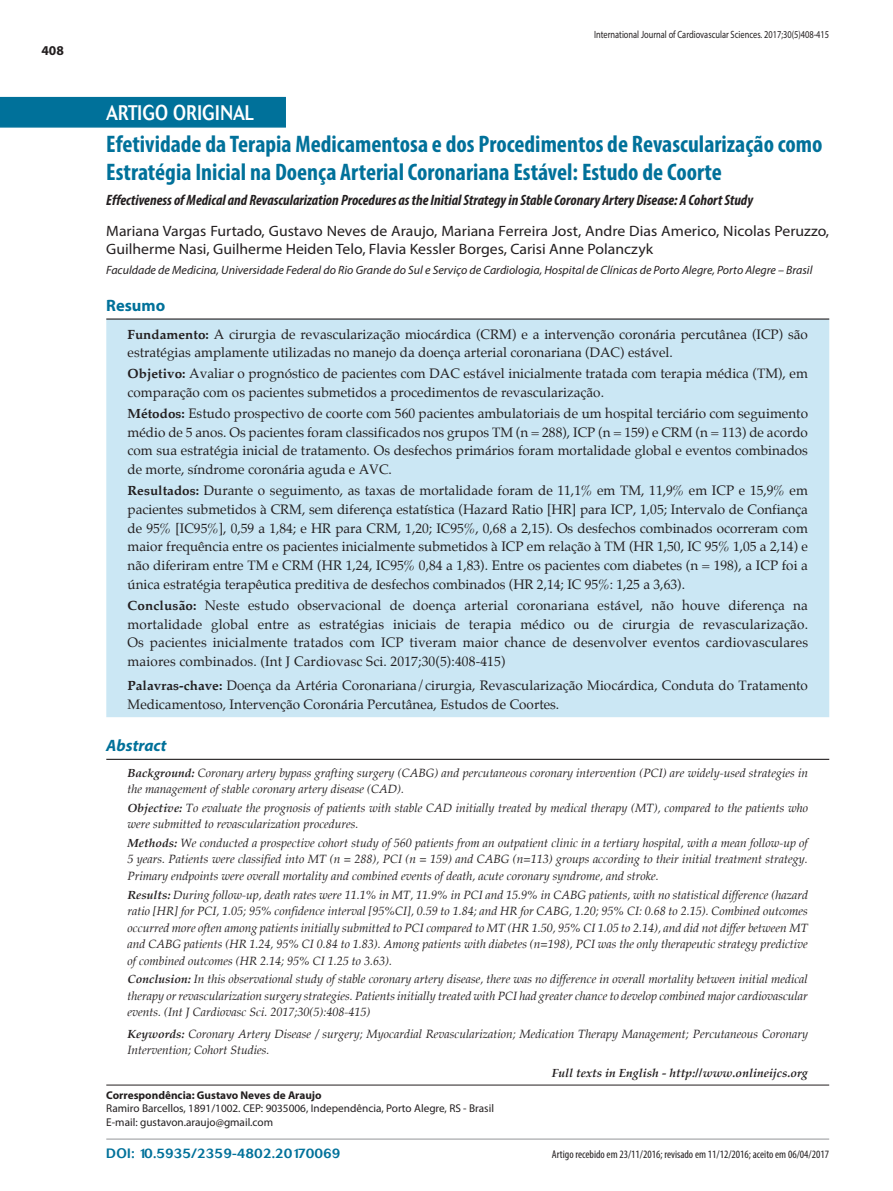
<style>
.page{position:relative;width:893px;height:1191px;background:#fff}
.page>*{position:absolute;margin:0;border:0;box-sizing:border-box;transform-origin:0 0}
._1_-_Titulo{font:700 condensed 24px/28.8px "Myriad Pro";color:#00719a}
._1_-_Artigo{font:500 21px "Cosmos";letter-spacing:.02em;color:#fff;scale:.8 1}
.t1{font:italic 700 16.5px "Myriad Pro";color:#00719a}
.t2{font:700 16.5px "Myriad Pro";color:#00719a}
._3_-_Autores{font:15px/18px "Myriad Pro";color:#231f20;scale:1.05 1}
._2_-_Sub-titulo{font:italic 700 condensed 15px "Myriad Pro";color:#231f20}
._8_-_Resumo-portugue{font:13.5px/18.8px "Palatino";color:#231f20}
._6_-_DOI{font:500 13.5px "Cosmos";color:#00719a}
.t3{font:700 13.5px "Myriad Pro";color:#231f20}
._9_-_Resumo-Ingles{font:italic 12px/16.5px "Palatino";color:#231f20}
._4_-_Instituicao{font:italic 12px "Myriad Pro";color:#231f20}
._9_-_Resumo-Ingles-2{font:italic 700 12px "Palatino";color:#231f20}
._5_-_Correspondencia{font:11.25px "Myriad Pro";color:#231f20}
._7_-_Artigo-recebido{font:condensed 11.25px "Myriad Pro";color:#231f20}
._5_-_Correspondencia-2{font:700 11.25px "Myriad Pro";color:#231f20}
.t4{font:10.5px "Myriad Pro";color:#231f20;scale:.8 1}
.s1{font-weight:700}
</style>
<div class="page">
<div style="left:0;top:97px;width:286px;height:31px;background:#00719a"></div>
<hr style="left:106px;top:1084px;width:723px;height:1px;background:#231f20">
<hr style="left:106px;top:1138px;width:723px;height:1px;background:#939598">
<div style="left:106px;top:320px;width:723px;height:397px;background:#cbe7f4"></div>
<hr style="left:106px;top:318px;width:723px;height:2px;background:#231f20">
<hr style="left:106px;top:758px;width:723px;height:2px;background:#231f20">
<p class="t3" style="left:41px;top:42px;width:24px">408</p>
<p class="_1_-_Artigo" style="left:106px;top:100px;width:186px">ARTIGO ORIGINAL</p>
<p class="t4" style="left:594px;top:28px;width:295px">International Journal of Cardiovascular Sciences. 2017;30(5)408-415</p>
<p class="_1_-_Titulo" style="left:106px;top:129px;width:718px">Efetividade da Terapia Medicamentosa e dos Procedimentos de Revascularização como<br>Estratégia Inicial na Doença Arterial Coronariana Estável: Estudo de Coorte</p>
<p class="_2_-_Sub-titulo" style="left:106px;top:190px;width:648px">Effectiveness of Medical and Revascularization Procedures as the Initial Strategy in Stable Coronary Artery Disease: A Cohort Study</p>
<p class="_3_-_Autores" style="left:106px;top:221px;width:690px">Mariana Vargas Furtado, Gustavo Neves de Araujo, Mariana Ferreira Jost, Andre Dias Americo, Nicolas Peruzzo,<br>Guilherme Nasi, Guilherme Heiden Telo, Flavia Kessler Borges, Carisi Anne Polanczyk</p>
<p class="_4_-_Instituicao" style="left:106px;top:263px;width:708px">Faculdade de Medicina, Universidade Federal do Rio Grande do Sul e Serviço de Cardiologia, Hospital de Clínicas de Porto Alegre, Porto Alegre – Brasil</p>
<p class="t2" style="left:106px;top:294px;width:60px">Resumo</p>
<p class="_8_-_Resumo-portugue" style="left:128px;top:325px;width:682px"><span class="s1">Fundamento:</span> A cirurgia de revascularização miocárdica (CRM) e a intervenção coronária percutânea (ICP) são estratégias amplamente utilizadas no manejo da doença arterial coronariana (DAC) estável.</p>
<p class="_8_-_Resumo-portugue" style="left:128px;top:364px;width:682px"><span class="s1">Objetivo:</span> Avaliar o prognóstico de pacientes com DAC estável inicialmente tratada com terapia médica (TM), em comparação com os pacientes submetidos a procedimentos de revascularização.</p>
<p class="_8_-_Resumo-portugue" style="left:128px;top:404px;width:682px;text-align:justify"><span class="s1">Métodos:</span> Estudo prospectivo de coorte com 560 pacientes ambulatoriais de um hospital terciário com seguimento médio de 5 anos. Os pacientes foram classificados nos grupos TM (n = 288), ICP (n = 159) e CRM (n = 113) de acordo com sua estratégia inicial de tratamento. Os desfechos primários foram mortalidade global e eventos combinados de morte, síndrome coronária aguda e AVC.</p>
<p class="_8_-_Resumo-portugue" style="left:128px;top:481px;width:682px;text-align:justify"><span class="s1">Resultados:</span> Durante o seguimento, as taxas de mortalidade foram de 11,1% em TM, 11,9% em ICP e 15,9% em pacientes submetidos à CRM, sem diferença estatística (Hazard Ratio [HR] para ICP, 1,05; Intervalo de Confiança de 95% [IC95%], 0,59 a 1,84; e HR para CRM, 1,20; IC95%, 0,68 a 2,15). Os desfechos combinados ocorreram com maior frequência entre os pacientes inicialmente submetidos à ICP em relação à TM (HR 1,50, IC 95% 1,05 a 2,14) e não diferiram entre TM e CRM (HR 1,24, IC95% 0,84 a 1,83). Entre os pacientes com diabetes (n = 198), a ICP foi a única estratégia terapêutica preditiva de desfechos combinados (HR 2,14; IC 95%: 1,25 a 3,63).</p>
<p class="_8_-_Resumo-portugue" style="left:128px;top:596px;width:682px;text-align:justify"><span class="s1">Conclusão:</span> Neste estudo observacional de doença arterial coronariana estável, não houve diferença na mortalidade global entre as estratégias iniciais de terapia médico ou de cirurgia de revascularização.<br>Os pacientes inicialmente tratados com ICP tiveram maior chance de desenvolver eventos cardiovasculares maiores combinados. (Int J Cardiovasc Sci. 2017;30(5):408-415)</p>
<p class="_8_-_Resumo-portugue" style="left:128px;top:676px;width:682px"><span class="s1">Palavras-chave:</span> Doença da Artéria Coronariana/cirurgia, Revascularização Miocárdica, Conduta do Tratamento<br>Medicamentoso, Intervenção Coronária Percutânea, Estudos de Coortes.</p>
<p class="t1" style="left:106px;top:734px;width:62px">Abstract</p>
<p class="_9_-_Resumo-Ingles" style="left:128px;top:764px;width:682px"><span class="s1">Background:</span> Coronary artery bypass grafting surgery (CABG) and percutaneous coronary intervention (PCI) are widely-used strategies in the management of stable coronary artery disease (CAD).</p>
<p class="_9_-_Resumo-Ingles" style="left:128px;top:799px;width:682px"><span class="s1">Objective:</span> To evaluate the prognosis of patients with stable CAD initially treated by medical therapy (MT), compared to the patients who were submitted to revascularization procedures.</p>
<p class="_9_-_Resumo-Ingles" style="left:128px;top:834px;width:682px;text-align:justify"><span class="s1">Methods:</span> We conducted a prospective cohort study of 560 patients from an outpatient clinic in a tertiary hospital, with a mean follow-up of 5 years. Patients were classified into MT (n = 288), PCI (n = 159) and CABG (n=113) groups according to their initial treatment strategy.<br>Primary endpoints were overall mortality and combined events of death, acute coronary syndrome, and stroke.</p>
<p class="_9_-_Resumo-Ingles" style="left:128px;top:886px;width:682px;text-align:justify"><span class="s1">Results:</span> During follow-up, death rates were 11.1% in MT, 11.9% in PCI and 15.9% in CABG patients, with no statistical difference (hazard ratio [HR] for PCI, 1.05; 95% confidence interval [95%CI], 0.59 to 1.84; and HR for CABG, 1.20; 95% CI: 0.68 to 2.15). Combined outcomes occurred more often among patients initially submitted to PCI compared to MT (HR 1.50, 95% CI 1.05 to 2.14), and did not differ between MT and CABG patients (HR 1.24, 95% CI 0.84 to 1.83). Among patients with diabetes (n=198), PCI was the only therapeutic strategy predictive of combined outcomes (HR 2.14; 95% CI 1.25 to 3.63).</p>
<p class="_9_-_Resumo-Ingles" style="left:128px;top:971px;width:682px;text-align:justify"><span class="s1">Conclusion:</span> In this observational study of stable coronary artery disease, there was no difference in overall mortality between initial medical therapy or revascularization surgery strategies. Patients initially treated with PCI had greater chance to develop combined major cardiovascular events. (Int J Cardiovasc Sci. 2017;30(5):408-415)</p>
<p class="_9_-_Resumo-Ingles" style="left:128px;top:1025px;width:682px"><span class="s1">Keywords:</span> Coronary Artery Disease / surgery; Myocardial Revascularization; Medication Therapy Management; Percutaneous Coronary<br>Intervention; Cohort Studies.</p>
<p class="_9_-_Resumo-Ingles-2" style="left:552px;top:1066px;width:258px">Full texts in English - http://www.onlineijcs.org</p>
<p class="_5_-_Correspondencia-2" style="left:106px;top:1087px;width:217px">Correspondência: Gustavo Neves de Araujo</p>
<p class="_5_-_Correspondencia" style="left:106px;top:1101px;width:389px">Ramiro Barcellos, 1891/1002. CEP: 9035006, Independência, Porto Alegre, RS - Brasil</p>
<p class="_5_-_Correspondencia" style="left:106px;top:1115px;width:168px">E-mail: gustavon.araujo@gmail.com</p>
<p class="_6_-_DOI" style="left:106px;top:1145px;width:236px">DOI: 10.5935/2359-4802.20170069</p>
<p class="_7_-_Artigo-recebido" style="left:552px;top:1147px;width:278px">Artigo recebido em 23/11/2016; revisado em 11/12/2016; aceito em 06/04/2017</p>
</div>
